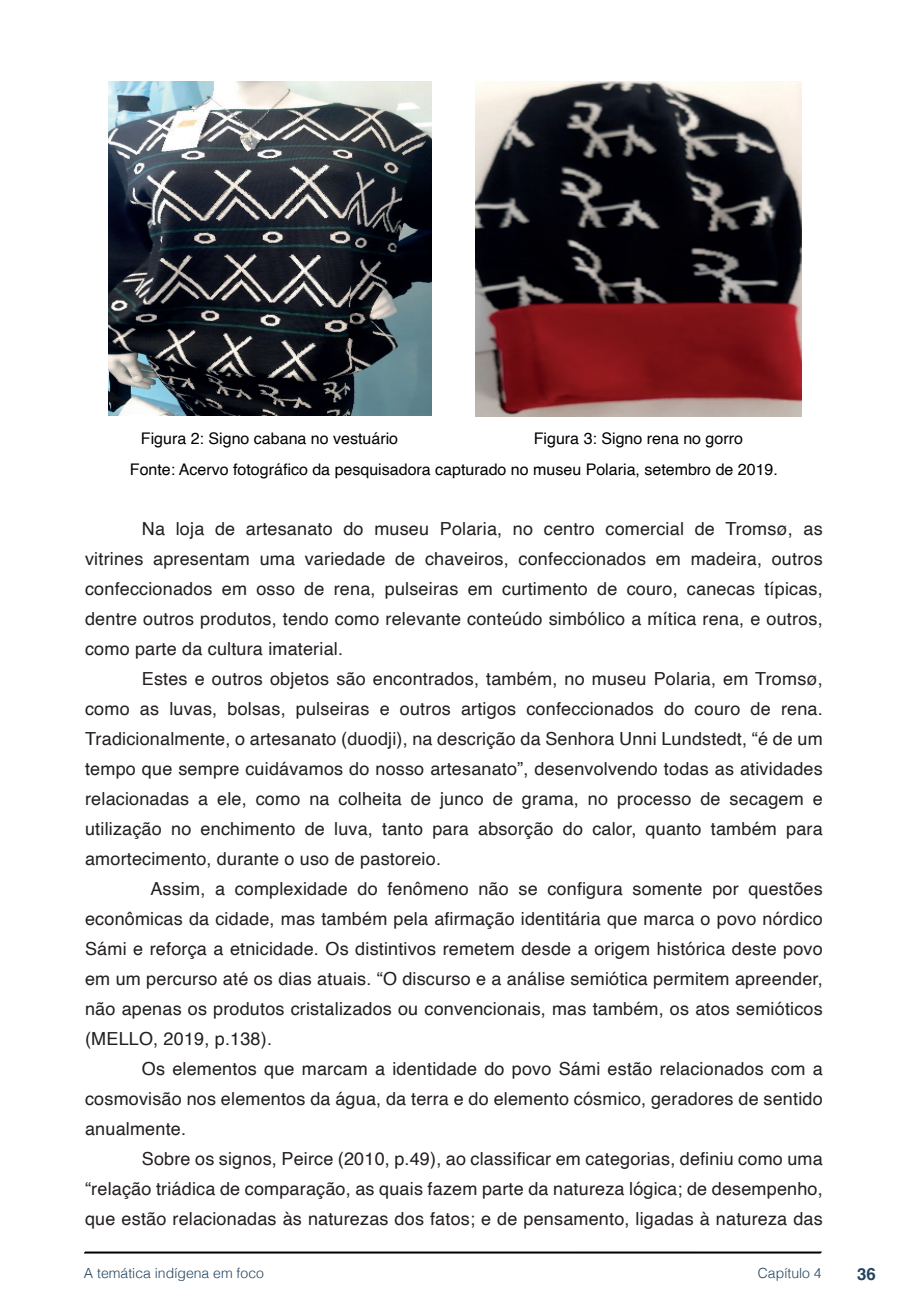
<style>
.page{position:relative;width:908px;height:1304px;background:#fff}
.page>*{position:absolute;margin:0;border:0;box-sizing:border-box;transform-origin:0 0}
.txt{font:18px/30px "Helvetica";letter-spacing:.01em;color:#231f20;text-align:justify}
.t1{font:700 16.8px "Helvetica";color:#23445f}
.imagens_graf_tab{font:16px "Helvetica";color:#000}
.t2{font:300 14px "Helvetica";color:#23445f}
</style>
<div class="page">
<svg style="left:84px;top:1251px;width:737px;height:3px;background:#515151"></svg>
<img style="left:108px;top:82px;width:323px;height:333px">
<img style="left:475px;top:82px;width:325px;height:334px">
<p class="imagens_graf_tab" style="left:141px;top:426px;width:259px">Figura 2: Signo cabana no vestuário</p>
<p class="imagens_graf_tab" style="left:533px;top:426px;width:210px">Figura 3: Signo rena no gorro</p>
<p class="imagens_graf_tab" style="left:130px;top:457px;width:649px">Fonte: Acervo fotográfico da pesquisadora capturado no museu Polaria, setembro de 2019.</p>
<p class="txt" style="left:85px;top:514px;width:738px;text-indent:57px">Na loja de artesanato do museu Polaria, no centro comercial de Tromsø, as vitrines apresentam uma variedade de chaveiros, confeccionados em madeira, outros confeccionados em osso de rena, pulseiras em curtimento de couro, canecas típicas, dentre outros produtos, tendo como relevante conteúdo simbólico a mítica rena, e outros, como parte da cultura imaterial.</p>
<p class="txt" style="left:85px;top:664px;width:738px;text-indent:57px">Estes e outros objetos são encontrados, também, no museu Polaria, em Tromsø, como as luvas, bolsas, pulseiras e outros artigos confeccionados do couro de rena.<br>Tradicionalmente, o artesanato (duodji), na descrição da Senhora Unni Lundstedt, “é de um tempo que sempre cuidávamos do nosso artesanato”, desenvolvendo todas as atividades relacionadas a ele, como na colheita de junco de grama, no processo de secagem e utilização no enchimento de luva, tanto para absorção do calor, quanto também para amortecimento, durante o uso de pastoreio.</p>
<p class="txt" style="left:85px;top:874px;width:738px;text-indent:65px">Assim, a complexidade do fenômeno não se configura somente por questões econômicas da cidade, mas também pela afirmação identitária que marca o povo nórdico Sámi e reforça a etnicidade. Os distintivos remetem desde a origem histórica deste povo em um percurso até os dias atuais. “O discurso e a análise semiótica permitem apreender, não apenas os produtos cristalizados ou convencionais, mas também, os atos semióticos (MELLO, 2019, p.138).</p>
<p class="txt" style="left:85px;top:1054px;width:738px;text-indent:57px">Os elementos que marcam a identidade do povo Sámi estão relacionados com a cosmovisão nos elementos da água, da terra e do elemento cósmico, geradores de sentido anualmente.</p>
<p class="txt" style="left:85px;top:1144px;width:738px;text-indent:57px">Sobre os signos, Peirce (2010, p.49), ao classificar em categorias, definiu como uma “relação triádica de comparação, as quais fazem parte da natureza lógica; de desempenho, que estão relacionadas às naturezas dos fatos; e de pensamento, ligadas à natureza das</p>
<p class="t2" style="left:84px;top:1261px;width:181px">A temática indígena em foco</p>
<p class="t2" style="left:757px;top:1261px;width:65px">Capítulo 4</p>
<p class="t1" style="left:856px;top:1264px;width:20px">36</p>
</div>
